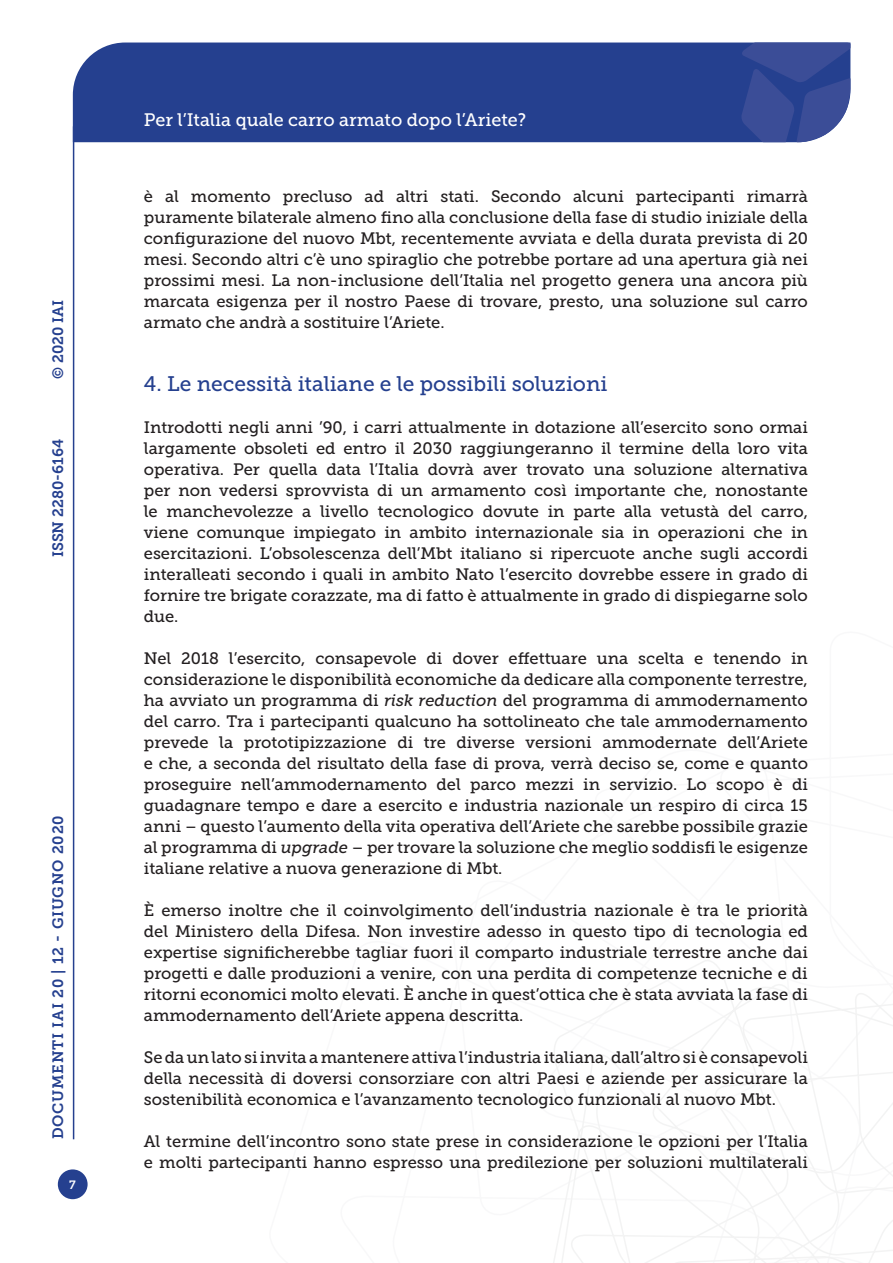
<style>
.page{position:relative;width:893px;height:1263px;background:#fff}
.page>*{position:absolute;margin:0;border:0;box-sizing:border-box;transform-origin:0 0}
.Titolo_paragrafo{font:21px "Museo Slab 500";color:#25408f}
.t1{font:18px "Museo Slab 500";color:#fff}
.Testo{font:16.5px/21px "Museo Slab 500";color:#231f20;text-align:justify}
.t2{font:15px "Museo Slab 700";letter-spacing:.05em;color:#25408f}
.t3{font:15px "Museo Slab 700";color:#25408f}
.t4{font:12px "Museo Slab 700";color:#fff}
.s1{font-style:italic}
</style>
<div class="page">
<svg style="left:553px;top:960px;width:340px;height:303px"></svg>
<div style="left:73px;top:43px;width:668px;height:99px;background:#25408f"></div>
<svg style="left:741px;top:43px;width:109px;height:99px;background:#3f529a"></svg>
<div style="left:58px;top:1169px;width:30px;height:30px;background:#25408f;border-radius:50%"></div>
<hr style="left:73px;top:126px;width:1px;height:1013px;background:#25408f">
<p class="t2" style="left:50px;top:379px;width:80px;rotate:-90deg">© 2020 IAI</p>
<p class="t3" style="left:50px;top:557px;width:120px;rotate:-90deg">ISSN 2280-6164</p>
<p class="t2" style="left:50px;top:1139px;width:325px;rotate:-90deg">DOCUMENTI IAI 20 | 12 - GIUGNO 2020</p>
<p class="t4" style="left:69px;top:1178px;width:8px">7</p>
<p class="t1" style="left:144px;top:110px;width:384px">Per l’Italia quale carro armato dopo l’Ariete?</p>
<p class="Testo" style="left:144px;top:186px;width:666px">è al momento precluso ad altri stati. Secondo alcuni partecipanti rimarrà puramente bilaterale almeno fino alla conclusione della fase di studio iniziale della configurazione del nuovo Mbt, recentemente avviata e della durata prevista di 20 mesi. Secondo altri c’è uno spiraglio che potrebbe portare ad una apertura già nei prossimi mesi. La non-inclusione dell’Italia nel progetto genera una ancora più marcata esigenza per il nostro Paese di trovare, presto, una soluzione sul carro armato che andrà a sostituire l’Ariete.</p>
<p class="Titolo_paragrafo" style="left:144px;top:372px;width:465px">4. Le necessità italiane e le possibili soluzioni</p>
<p class="Testo" style="left:144px;top:417px;width:666px">Introdotti negli anni ’90, i carri attualmente in dotazione all’esercito sono ormai largamente obsoleti ed entro il 2030 raggiungeranno il termine della loro vita operativa. Per quella data l’Italia dovrà aver trovato una soluzione alternativa per non vedersi sprovvista di un armamento così importante che, nonostante le manchevolezze a livello tecnologico dovute in parte alla vetustà del carro, viene comunque impiegato in ambito internazionale sia in operazioni che in esercitazioni. L’obsolescenza dell’Mbt italiano si ripercuote anche sugli accordi interalleati secondo i quali in ambito Nato l’esercito dovrebbe essere in grado di fornire tre brigate corazzate, ma di fatto è attualmente in grado di dispiegarne solo due.</p>
<p class="Testo" style="left:144px;top:648px;width:666px">Nel 2018 l’esercito, consapevole di dover effettuare una scelta e tenendo in considerazione le disponibilità economiche da dedicare alla componente terrestre, ha avviato un programma di <span class="s1">risk reduction</span> del programma di ammodernamento del carro. Tra i partecipanti qualcuno ha sottolineato che tale ammodernamento prevede la prototipizzazione di tre diverse versioni ammodernate dell’Ariete e che, a seconda del risultato della fase di prova, verrà deciso se, come e quanto proseguire nell’ammodernamento del parco mezzi in servizio. Lo scopo è di guadagnare tempo e dare a esercito e industria nazionale un respiro di circa 15 anni – questo l’aumento della vita operativa dell’Ariete che sarebbe possibile grazie al programma di <span class="s1">upgrade</span> – per trovare la soluzione che meglio soddisfi le esigenze italiane relative a nuova generazione di Mbt.</p>
<p class="Testo" style="left:144px;top:900px;width:666px">È emerso inoltre che il coinvolgimento dell’industria nazionale è tra le priorità del Ministero della Difesa. Non investire adesso in questo tipo di tecnologia ed expertise significherebbe tagliar fuori il comparto industriale terrestre anche dai progetti e dalle produzioni a venire, con una perdita di competenze tecniche e di ritorni economici molto elevati. È anche in quest’ottica che è stata avviata la fase di ammodernamento dell’Ariete appena descritta.</p>
<p class="Testo" style="left:144px;top:1047px;width:666px">Se da un lato si invita a mantenere attiva l’industria italiana, dall’altro si è consapevoli della necessità di doversi consorziare con altri Paesi e aziende per assicurare la sostenibilità economica e l’avanzamento tecnologico funzionali al nuovo Mbt.</p>
<p class="Testo" style="left:144px;top:1131px;width:666px">Al termine dell’incontro sono state prese in considerazione le opzioni per l’Italia e molti partecipanti hanno espresso una predilezione per soluzioni multilaterali</p>
</div>
